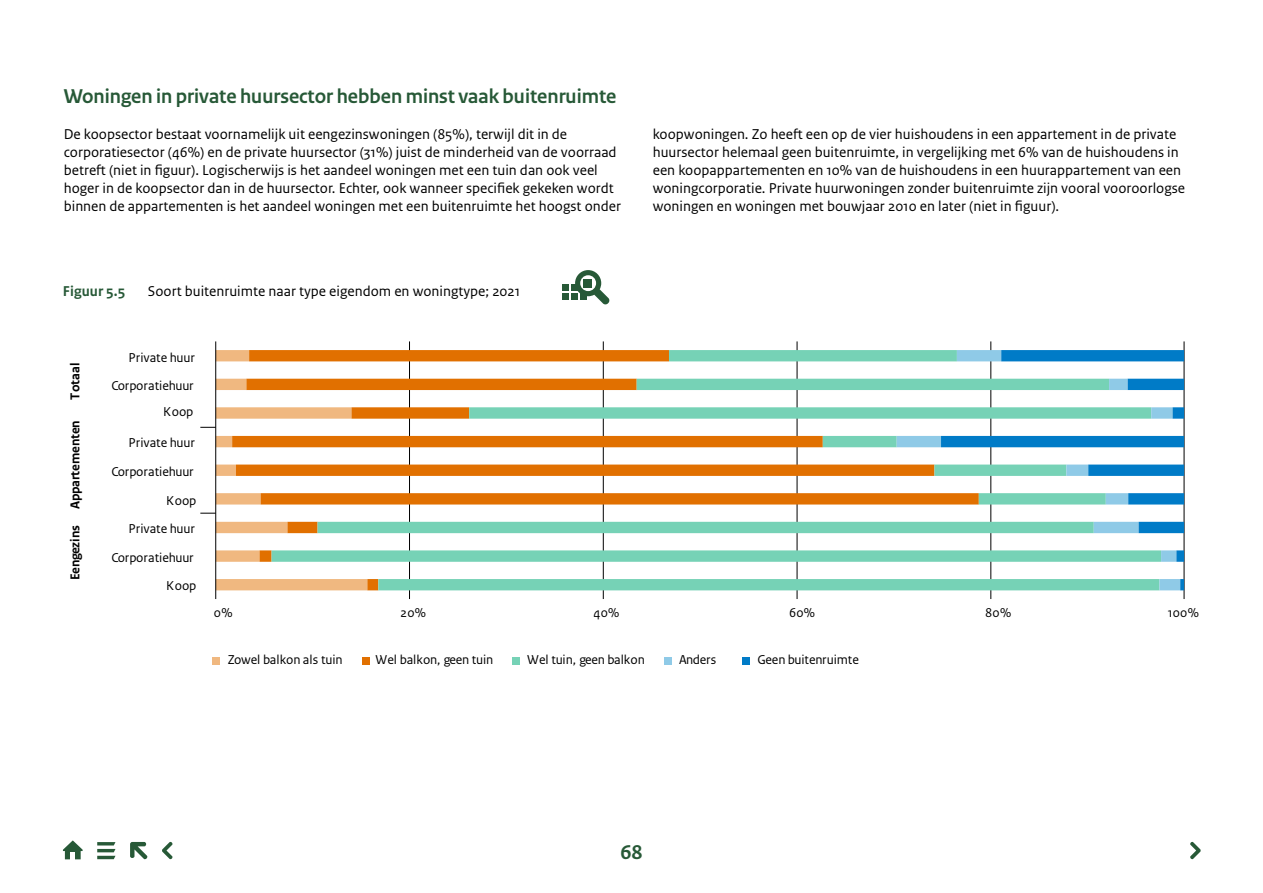
<style>
.page{position:relative;width:1263px;height:893px;background:#fff}
.page>*{position:absolute;margin:0;border:0;box-sizing:border-box;transform-origin:0 0}
.t1{font:700 21px "Rijksoverheid Sans Heading";color:#275937}
.t2{font:700 21px "Rijksoverheid Sans Text";color:#275937}
.t3{font:15px/18px "Rijksoverheid Sans Text";color:#000}
.t4{font:700 15px "Rijksoverheid Sans Text";color:#275937}
.t5{font:13.5px "Rijksoverheid Sans Text";color:#000}
.t6{font:700 13.5px "Rijksoverheid Sans Text";letter-spacing:-.015em;color:#000}
</style>
<div class="page">
<svg style="left:562px;top:270px;width:48px;height:35px"></svg>
<hr style="left:1184px;top:341px;width:1px;height:258px;background:#000">
<hr style="left:990px;top:341px;width:1px;height:258px;background:#000">
<hr style="left:797px;top:341px;width:1px;height:258px;background:#000">
<hr style="left:603px;top:341px;width:1px;height:258px;background:#000">
<hr style="left:409px;top:341px;width:1px;height:258px;background:#000">
<svg style="left:367px;top:350px;width:530px;height:240px"></svg>
<svg style="left:897px;top:350px;width:44px;height:240px"></svg>
<svg style="left:941px;top:350px;width:243px;height:240px"></svg>
<hr style="left:215px;top:341px;width:1px;height:258px;background:#000">
<svg style="left:200px;top:350px;width:167px;height:240px"></svg>
<div style="left:213px;top:657px;width:7px;height:7px;background:#f0b880"></div>
<div style="left:362px;top:657px;width:7px;height:7px;background:#e17000"></div>
<div style="left:512px;top:657px;width:7px;height:7px;background:#76d2b6"></div>
<div style="left:664px;top:657px;width:7px;height:7px;background:#8fcae7"></div>
<div style="left:743px;top:657px;width:7px;height:7px;background:#007bc7"></div>
<svg style="left:162px;top:841px;width:11px;height:18px"></svg>
<svg style="left:1190px;top:841px;width:11px;height:18px"></svg>
<svg style="left:97px;top:842px;width:18px;height:17px"></svg>
<svg style="left:130px;top:842px;width:18px;height:18px"></svg>
<svg style="left:63px;top:840px;width:20px;height:20px"></svg>
<h1 class="t1" style="left:64px;top:84px;width:554px">Woningen in private huursector hebben minst vaak buitenruimte</h1>
<p class="t3" style="left:64px;top:125px;width:559px">De koopsector bestaat voornamelijk uit eengezinswoningen (85%), terwijl dit in de corporatiesector (46%) en de private huursector (31%) juist de minderheid van de voorraad betreft (niet in figuur). Logischerwijs is het aandeel woningen met een tuin dan ook veel hoger in de koopsector dan in de huursector. Echter, ook wanneer specifiek gekeken wordt binnen de appartementen is het aandeel woningen met een buitenruimte het hoogst onder</p>
<p class="t4" style="left:63px;top:283px;width:64px">Figuur 5.5</p>
<p class="t3" style="left:148px;top:283px;width:374px">Soort buitenruimte naar type eigendom en woningtype; 2021</p>
<p class="t6" style="left:67px;top:400px;width:39px;rotate:-90deg">Totaal</p>
<p class="t6" style="left:67px;top:580px;width:162px;rotate:-90deg">Eengezins Appartementen</p>
<p class="t5" style="left:129px;top:349px;width:68px">Private huur</p>
<p class="t5" style="left:111px;top:378px;width:84px">Corporatiehuur</p>
<p class="t5" style="left:163px;top:404px;width:32px">Koop</p>
<p class="t5" style="left:129px;top:435px;width:68px">Private huur</p>
<p class="t5" style="left:111px;top:464px;width:84px">Corporatiehuur</p>
<p class="t5" style="left:166px;top:492px;width:32px">Koop</p>
<p class="t5" style="left:129px;top:521px;width:68px">Private huur</p>
<p class="t5" style="left:111px;top:550px;width:84px">Corporatiehuur</p>
<p class="t5" style="left:166px;top:578px;width:32px">Koop</p>
<p class="t3" style="left:653px;top:125px;width:534px">koopwoningen. Zo heeft een op de vier huishoudens in een appartement in de private huursector helemaal geen buitenruimte, in vergelijking met 6% van de huishoudens in een koopappartementen en 10% van de huishoudens in een huurappartement van een woningcorporatie. Private huurwoningen zonder buitenruimte zijn vooral vooroorlogse woningen en woningen met bouwjaar 2010 en later (niet in figuur).</p>
<p class="t5" style="left:214px;top:605px;width:20px">0%</p>
<p class="t5" style="left:400px;top:605px;width:27px">20%</p>
<p class="t5" style="left:593px;top:605px;width:27px">40%</p>
<p class="t5" style="left:789px;top:605px;width:28px">60%</p>
<p class="t5" style="left:985px;top:605px;width:28px">80%</p>
<p class="t5" style="left:1168px;top:605px;width:33px">100%</p>
<p class="t5" style="left:228px;top:652px;width:117px">Zowel balkon als tuin</p>
<p class="t5" style="left:376px;top:652px;width:119px">Wel balkon, geen tuin</p>
<p class="t5" style="left:527px;top:652px;width:119px">Wel tuin, geen balkon</p>
<p class="t5" style="left:679px;top:652px;width:39px">Anders</p>
<p class="t5" style="left:757px;top:652px;width:103px">Geen buitenruimte</p>
<h1 class="t2" style="left:620px;top:840px;width:24px">68</h1>
</div>
